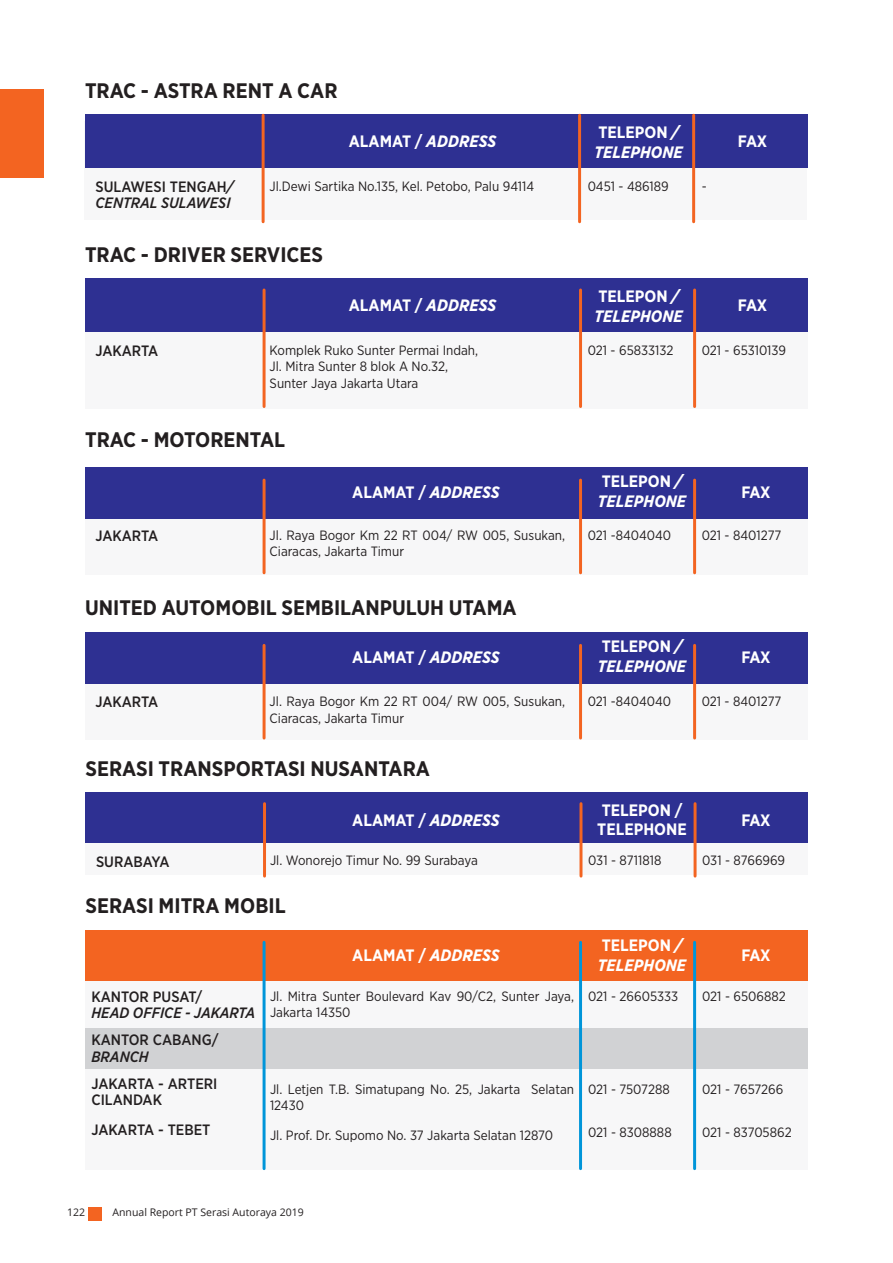
<style>
.page{position:relative;width:893px;height:1263px;background:#fff}
.page>*{position:absolute;margin:0;border:0;box-sizing:border-box;transform-origin:0 0}
.t1{font:700 21px "Gotham Narrow";color:#231f20}
.t2{font:700 16.5px/19.8px "Gotham Narrow";color:#fff}
.t3{font:italic 700 16.5px/19.8px "Gotham Narrow";color:#fff}
.t4{font:500 15px/16.5px "Gotham Narrow";color:#231f20}
.t5{font:italic 500 15px/16.5px "Gotham Narrow";color:#231f20}
.t6{font:13.5px/16.5px "Gotham Narrow";color:#231f20}
.t7{font:10.5px "Open Sans";color:#231f20}
.s1{font-style:italic}
.s2{font-style:normal}
</style>
<div class="page">
<div style="left:85px;top:930px;width:723px;height:240px;background:#f7f7f8"></div>
<div style="left:85px;top:633px;width:723px;height:107px;background:#f7f7f8"></div>
<div style="left:85px;top:633px;width:723px;height:51px;background:#2e3092"></div>
<hr style="left:263px;top:645px;width:3px;height:93px;background:#f36421">
<hr style="left:579px;top:645px;width:3px;height:93px;background:#f36421">
<hr style="left:693px;top:645px;width:3px;height:93px;background:#f36421">
<div style="left:85px;top:467px;width:723px;height:108px;background:#f7f7f8"></div>
<div style="left:85px;top:467px;width:723px;height:52px;background:#2e3092"></div>
<hr style="left:263px;top:480px;width:3px;height:93px;background:#f36421">
<hr style="left:579px;top:480px;width:3px;height:93px;background:#f36421">
<hr style="left:693px;top:480px;width:3px;height:93px;background:#f36421">
<div style="left:86px;top:792px;width:722px;height:83px;background:#f7f7f8"></div>
<div style="left:86px;top:792px;width:722px;height:50px;background:#2e3092"></div>
<hr style="left:263px;top:804px;width:3px;height:72px;background:#f36421">
<hr style="left:579px;top:804px;width:3px;height:72px;background:#f36421">
<hr style="left:694px;top:804px;width:2px;height:72px;background:#f36421">
<div style="left:85px;top:278px;width:723px;height:131px;background:#f7f7f8"></div>
<div style="left:85px;top:278px;width:723px;height:53px;background:#2e3092"></div>
<hr style="left:263px;top:290px;width:3px;height:116px;background:#f36421">
<hr style="left:579px;top:290px;width:3px;height:116px;background:#f36421">
<hr style="left:693px;top:290px;width:3px;height:116px;background:#f36421">
<div style="left:84px;top:121px;width:723px;height:99px;background:#f7f7f8"></div>
<div style="left:85px;top:114px;width:723px;height:53px;background:#2e3092"></div>
<hr style="left:262px;top:115px;width:3px;height:107px;background:#f36421">
<hr style="left:578px;top:115px;width:3px;height:107px;background:#f36421">
<hr style="left:692px;top:115px;width:3px;height:107px;background:#f36421">
<div style="left:85px;top:1029px;width:723px;height:40px;background:#d1d2d4"></div>
<div style="left:85px;top:930px;width:723px;height:51px;background:#f36421"></div>
<hr style="left:263px;top:942px;width:3px;height:227px;background:#0095d9">
<hr style="left:579px;top:942px;width:3px;height:227px;background:#0095d9">
<hr style="left:693px;top:942px;width:3px;height:227px;background:#0095d9">
<div style="left:0;top:89px;width:44px;height:89px;background:#f36421"></div>
<div style="left:88px;top:1208px;width:13px;height:13px;background:#f36421"></div>
<h1 class="t1" style="left:85px;top:77px;width:254px">TRAC - ASTRA RENT A CAR</h1>
<p class="t2" style="left:349px;top:131px;width:149px">ALAMAT / <span class="s1">ADDRESS</span></p>
<p class="t3" style="left:594px;top:122px;width:90px"><span class="s2">TELEPON</span> /<br>TELEPHONE</p>
<p class="t2" style="left:738px;top:131px;width:31px">FAX</p>
<p class="t5" style="left:96px;top:178px;width:139px"><span class="s2">SULAWESI TENGAH</span>/<br>CENTRAL SULAWESI</p>
<p class="t6" style="left:270px;top:177px;width:266px">Jl.Dewi Sartika No.135, Kel. Petobo, Palu 94114</p>
<p class="t6" style="left:588px;top:177px;width:83px">0451 - 486189</p>
<p class="t6" style="left:702px;top:177px;width:7px">-</p>
<h1 class="t1" style="left:85px;top:241px;width:239px">TRAC - DRIVER SERVICES</h1>
<p class="t2" style="left:349px;top:295px;width:149px">ALAMAT / <span class="s1">ADDRESS</span></p>
<p class="t3" style="left:594px;top:286px;width:90px"><span class="s2">TELEPON</span> /<br>TELEPHONE</p>
<p class="t2" style="left:738px;top:295px;width:31px">FAX</p>
<p class="t4" style="left:96px;top:342px;width:64px">JAKARTA</p>
<p class="t6" style="left:270px;top:341px;width:210px">Komplek Ruko Sunter Permai Indah,<br>Jl. Mitra Sunter 8 blok A No.32,<br>Sunter Jaya Jakarta Utara</p>
<p class="t6" style="left:588px;top:341px;width:87px">021 - 65833132</p>
<p class="t6" style="left:702px;top:341px;width:86px">021 - 65310139</p>
<h1 class="t1" style="left:85px;top:426px;width:202px">TRAC - MOTORENTAL</h1>
<p class="t2" style="left:352px;top:482px;width:149px">ALAMAT / <span class="s1">ADDRESS</span></p>
<p class="t3" style="left:598px;top:471px;width:90px"><span class="s2">TELEPON</span> /<br>TELEPHONE</p>
<p class="t4" style="left:96px;top:527px;width:64px">JAKARTA</p>
<p class="t6" style="left:270px;top:527px;width:297px">Jl. Raya Bogor Km 22 RT 004/ RW 005, Susukan,<br>Ciaracas, Jakarta Timur</p>
<p class="t6" style="left:588px;top:527px;width:85px">021 -8404040</p>
<p class="t2" style="left:741px;top:482px;width:31px">FAX</p>
<p class="t6" style="left:702px;top:527px;width:81px">021 - 8401277</p>
<h1 class="t1" style="left:85px;top:594px;width:433px">UNITED AUTOMOBIL SEMBILANPULUH UTAMA</h1>
<p class="t4" style="left:96px;top:693px;width:64px">JAKARTA</p>
<p class="t2" style="left:352px;top:647px;width:149px">ALAMAT / <span class="s1">ADDRESS</span></p>
<p class="t3" style="left:598px;top:636px;width:90px"><span class="s2">TELEPON</span> /<br>TELEPHONE</p>
<p class="t6" style="left:270px;top:693px;width:297px">Jl. Raya Bogor Km 22 RT 004/ RW 005, Susukan,<br>Ciaracas, Jakarta Timur</p>
<p class="t6" style="left:588px;top:693px;width:85px">021 -8404040</p>
<h1 class="t1" style="left:86px;top:755px;width:346px">SERASI TRANSPORTASI NUSANTARA</h1>
<p class="t2" style="left:352px;top:810px;width:149px">ALAMAT / <span class="s1">ADDRESS</span></p>
<p class="t2" style="left:597px;top:800px;width:91px">TELEPON /<br>TELEPHONE</p>
<p class="t2" style="left:741px;top:647px;width:31px">FAX</p>
<p class="t6" style="left:702px;top:693px;width:81px">021 - 8401277</p>
<p class="t2" style="left:741px;top:810px;width:31px">FAX</p>
<p class="t4" style="left:96px;top:853px;width:75px">SURABAYA</p>
<p class="t6" style="left:270px;top:852px;width:209px">Jl. Wonorejo Timur No. 99 Surabaya</p>
<p class="t6" style="left:588px;top:852px;width:75px">031 - 8711818</p>
<p class="t6" style="left:702px;top:852px;width:84px">031 - 8766969</p>
<h1 class="t1" style="left:86px;top:892px;width:202px">SERASI MITRA MOBIL</h1>
<p class="t2" style="left:352px;top:945px;width:149px">ALAMAT / <span class="s1">ADDRESS</span></p>
<p class="t3" style="left:598px;top:936px;width:90px"><span class="s2">TELEPON</span> /<br>TELEPHONE</p>
<p class="t2" style="left:741px;top:945px;width:31px">FAX</p>
<p class="t4" style="left:91px;top:988px;width:112px">KANTOR PUSAT/</p>
<p class="t5" style="left:91px;top:1004px;width:165px">HEAD OFFICE - JAKARTA</p>
<p class="t4" style="left:91px;top:1031px;width:129px">KANTOR CABANG/</p>
<p class="t5" style="left:91px;top:1048px;width:59px">BRANCH</p>
<p class="t4" style="left:91px;top:1075px;width:127px">JAKARTA - ARTERI<br>CILANDAK</p>
<p class="t4" style="left:91px;top:1121px;width:121px">JAKARTA - TEBET</p>
<p class="t6" style="left:270px;top:987px;width:306px">Jl. Mitra Sunter Boulevard Kav 90/C2, Sunter Jaya,<br>Jakarta 14350</p>
<p class="t6" style="left:588px;top:987px;width:92px">021 - 26605333</p>
<p class="t6" style="left:270px;top:1080px;width:306px">Jl. Letjen T.B. Simatupang No. 25, Jakarta Selatan<br>12430</p>
<p class="t6" style="left:270px;top:1127px;width:285px">Jl. Prof. Dr. Supomo No. 37 Jakarta Selatan 12870</p>
<p class="t6" style="left:588px;top:1080px;width:83px">021 - 7507288</p>
<p class="t6" style="left:588px;top:1124px;width:85px">021 - 8308888</p>
<p class="t6" style="left:702px;top:987px;width:85px">021 - 6506882</p>
<p class="t6" style="left:702px;top:1080px;width:83px">021 - 7657266</p>
<p class="t6" style="left:702px;top:1124px;width:91px">021 - 83705862</p>
<p class="t7" style="left:67px;top:1205px;width:20px">122</p>
<p class="t7" style="left:112px;top:1205px;width:193px">Annual Report PT Serasi Autoraya 2019</p>
</div>
